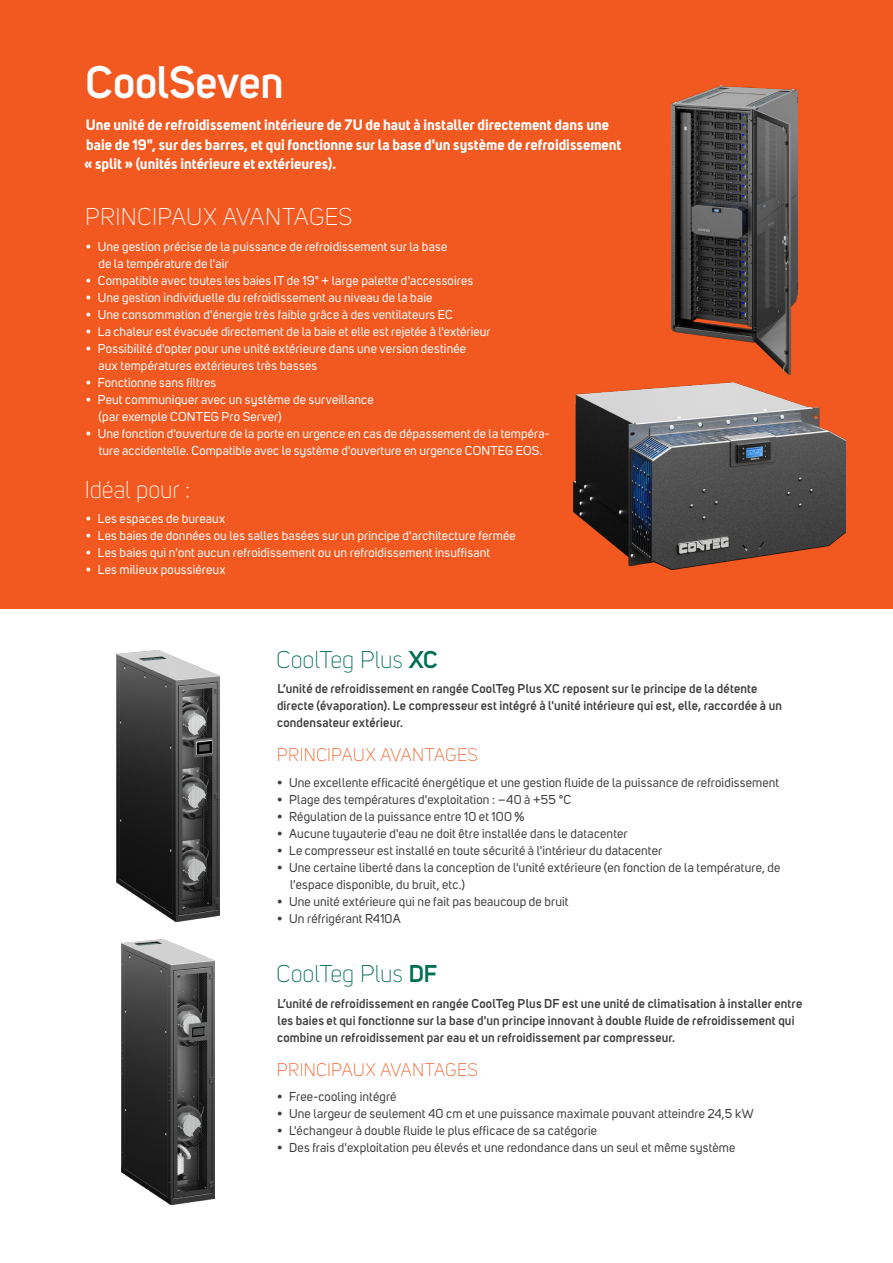
<style>
.page{position:relative;width:893px;height:1263px;background:#fff}
.page>*{position:absolute;margin:0;border:0;box-sizing:border-box;transform-origin:0 0}
.zakladni_text{font:600 45px "Uni Sans";letter-spacing:-.005em;color:#fff}
.zakladni_text-2{font:300 24px "Uni Sans";letter-spacing:.005em;color:#fff}
.zakladni_text-3{font:300 24px "Uni Sans";color:#006e53}
.zakladni_text-4{font:300 18px "Uni Sans";letter-spacing:.015em;color:#f15921}
.zakladni_text-5{font:700 15px/19.5px "Uni Sans";color:#fff}
.zakladni_text-6{font:12.75px/17px "Uni Sans";letter-spacing:.015em;color:#fff}
.zakladni_text-7{font:12.75px/17px "Uni Sans";letter-spacing:.015em;color:#3e3e3f}
.zakladni_text-8{font:600 12.75px/17px "Uni Sans";letter-spacing:.015em;color:#3e3e3f}
.s1{font-weight:600}
</style>
<div class="page">
<div style="left:0;top:0;width:893px;height:608px;background:#f15921"></div>
<img style="left:671px;top:85px;width:126px;height:289px">
<img style="left:117px;top:651px;width:103px;height:270px">
<img style="left:121px;top:940px;width:93px;height:265px">
<img style="left:574px;top:382px;width:271px;height:187px">
<p class="zakladni_text" style="left:86px;top:55px;width:200px">CoolSeven</p>
<p class="zakladni_text-5" style="left:84px;top:115px;width:539px">Une unité de refroidissement intérieure de 7U de haut à installer directement dans une baie de 19", sur des barres, et qui fonctionne sur la base d'un système de refroidissement « split » (unités intérieure et extérieures).</p>
<p class="zakladni_text-2" style="left:85px;top:203px;width:269px">PRINCIPAUX AVANTAGES</p>
<p class="zakladni_text-6" style="left:98px;top:238px;width:350px;text-indent:-12px">• Une gestion précise de la puissance de refroidissement sur la base de la température de l'air</p>
<p class="zakladni_text-6" style="left:86px;top:272px;width:389px">• Compatible avec toutes les baies IT de 19" + large palette d'accessoires</p>
<p class="zakladni_text-6" style="left:86px;top:289px;width:348px">• Une gestion individuelle du refroidissement au niveau de la baie</p>
<p class="zakladni_text-6" style="left:86px;top:306px;width:369px">• Une consommation d'énergie très faible grâce à des ventilateurs EC</p>
<p class="zakladni_text-6" style="left:86px;top:323px;width:406px">• La chaleur est évacuée directement de la baie et elle est rejetée à l'extérieur</p>
<p class="zakladni_text-6" style="left:98px;top:340px;width:369px;text-indent:-12px">• Possibilité d'opter pour une unité extérieure dans une version destinée aux températures extérieures très basses</p>
<p class="zakladni_text-6" style="left:86px;top:374px;width:132px">• Fonctionne sans filtres</p>
<p class="zakladni_text-6" style="left:98px;top:391px;width:277px;text-indent:-13px">• Peut communiquer avec un système de surveillance (par exemple CONTEG Pro Server)</p>
<p class="zakladni_text-6" style="left:86px;top:425px;width:465px;text-align:center">• Une fonction d'ouverture de la porte en urgence en cas de dépassement de la tempéra&shy;ture accidentelle. Compatible avec le système d'ouverture en urgence CONTEG EOS.</p>
<p class="zakladni_text-2" style="left:85px;top:475px;width:107px">Idéal pour :</p>
<p class="zakladni_text-6" style="left:86px;top:510px;width:141px">• Les espaces de bureaux</p>
<p class="zakladni_text-6" style="left:86px;top:527px;width:431px">• Les baies de données ou les salles basées sur un principe d'architecture fermée</p>
<p class="zakladni_text-6" style="left:86px;top:544px;width:406px">• Les baies qui n'ont aucun refroidissement ou un refroidissement insuffisant</p>
<p class="zakladni_text-6" style="left:86px;top:561px;width:141px">• Les milieux poussiéreux</p>
<p class="zakladni_text-3" style="left:276px;top:645px;width:163px">CoolTeg Plus <span class="s1">XC</span></p>
<p class="zakladni_text-8" style="left:277px;top:680px;width:507px">L’unité de refroidissement en rangée CoolTeg Plus XC reposent sur le principe de la détente directe (évaporation). Le compresseur est intégré à l'unité intérieure qui est, elle, raccordée à un condensateur extérieur.</p>
<p class="zakladni_text-4" style="left:277px;top:745px;width:203px">PRINCIPAUX AVANTAGES</p>
<p class="zakladni_text-7" style="left:277px;top:774px;width:503px">• Une excellente efficacité énergétique et une gestion fluide de la puissance de refroidissement</p>
<p class="zakladni_text-7" style="left:277px;top:791px;width:295px">• Plage des températures d'exploitation : −40 à +55 °C</p>
<p class="zakladni_text-7" style="left:277px;top:808px;width:249px">• Régulation de la puissance entre 10 et 100 %</p>
<p class="zakladni_text-7" style="left:277px;top:825px;width:352px">• Aucune tuyauterie d'eau ne doit être installée dans le datacenter</p>
<p class="zakladni_text-7" style="left:277px;top:842px;width:386px">• Le compresseur est installé en toute sécurité à l'intérieur du datacenter</p>
<p class="zakladni_text-7" style="left:290px;top:859px;width:492px;text-indent:-13px">• Une certaine liberté dans la conception de l'unité extérieure (en fonction de la température, de l'espace disponible, du bruit, etc.)</p>
<p class="zakladni_text-7" style="left:277px;top:893px;width:293px">• Une unité extérieure qui ne fait pas beaucoup de bruit</p>
<p class="zakladni_text-7" style="left:277px;top:910px;width:125px">• Un réfrigérant R410A</p>
<p class="zakladni_text-3" style="left:276px;top:960px;width:163px">CoolTeg Plus <span class="s1">DF</span></p>
<p class="zakladni_text-8" style="left:277px;top:995px;width:527px">L’unité de refroidissement en rangée CoolTeg Plus DF est une unité de climatisation à installer entre les baies et qui fonctionne sur la base d'un principe innovant à double fluide de refroidissement qui combine un refroidissement par eau et un refroidissement par compresseur.</p>
<p class="zakladni_text-4" style="left:277px;top:1059px;width:203px">PRINCIPAUX AVANTAGES</p>
<p class="zakladni_text-7" style="left:277px;top:1089px;width:121px">• Free-cooling intégré</p>
<p class="zakladni_text-7" style="left:277px;top:1106px;width:478px">• Une largeur de seulement 40 cm et une puissance maximale pouvant atteindre 24,5 kW</p>
<p class="zakladni_text-7" style="left:277px;top:1123px;width:321px">• L'échangeur à double fluide le plus efficace de sa catégorie</p>
<p class="zakladni_text-7" style="left:277px;top:1140px;width:460px">• Des frais d'exploitation peu élevés et une redondance dans un seul et même système</p>
</div>
